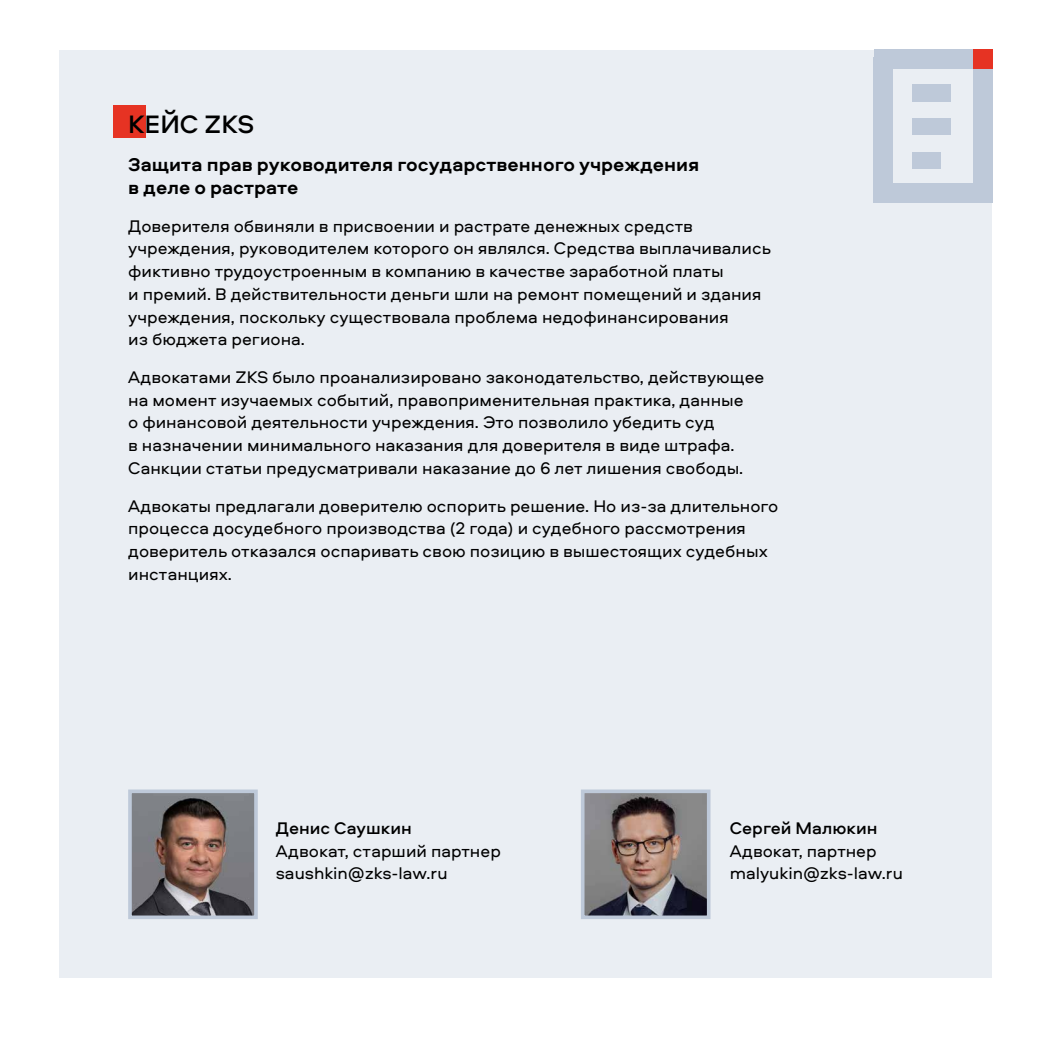
<style>
.page{position:relative;width:1042px;height:1042px;background:#fff}
.page>*{position:absolute;margin:0;border:0;box-sizing:border-box;transform-origin:0 0}
.t1{font:500 26.25px "Aeroport";color:#000}
.t2{font:700 19.25px/22.8px "Aeroport";color:#000}
.t3{font:17.5px/22.8px "Aeroport";color:#000}
.t4{font:500 17.5px "Aeroport";color:#000}
</style>
<div class="page">
<div style="left:60px;top:50px;width:932px;height:927px;background:#eaeef3"></div>
<div style="left:874px;top:50px;width:114px;height:19px;background:#bec9d9"></div>
<div style="left:874px;top:184px;width:114px;height:19px;background:#bec9d9"></div>
<div style="left:874px;top:57px;width:19px;height:146px;background:#bec9d9"></div>
<div style="left:973px;top:57px;width:19px;height:146px;background:#bec9d9"></div>
<div style="left:912px;top:84px;width:38px;height:18px;background:#bec9d9"></div>
<div style="left:912px;top:152px;width:29px;height:17px;background:#bec9d9"></div>
<div style="left:912px;top:118px;width:38px;height:17px;background:#bec9d9"></div>
<div style="left:973px;top:50px;width:19px;height:19px;background:#e63323"></div>
<div style="left:113px;top:106px;width:32px;height:32px;background:#e63323"></div>
<img style="left:133px;top:794px;width:120px;height:120px">
<div style="left:128px;top:789px;width:130px;height:130px;border:4px solid #bec9d9"></div>
<img style="left:586px;top:794px;width:119px;height:120px">
<div style="left:581px;top:789px;width:129px;height:130px;border:4px solid #bec9d9"></div>
<h1 class="t1" style="left:128px;top:106px;width:127px">КЕЙС ZKS</h1>
<p class="t2" style="left:128px;top:152px;width:572px">Защита прав руководителя государственного учреждения в деле о растрате</p>
<p class="t3" style="left:128px;top:213px;width:644px">Доверителя обвиняли в присвоении и растрате денежных средств учреждения, руководителем которого он являлся. Средства выплачивались фиктивно трудоустроенным в компанию в качестве заработной платы<br>и премий. В действительности деньги шли на ремонт помещений и здания учреждения, поскольку существовала проблема недофинансирования<br>из бюджета региона.</p>
<p class="t3" style="left:128px;top:365px;width:638px">Адвокатами ZKS было проанализировано законодательство, действующее на момент изучаемых событий, правоприменительная практика, данные<br>о финансовой деятельности учреждения. Это позволило убедить суд<br>в назначении минимального наказания для доверителя в виде штрафа.<br>Санкции статьи предусматривали наказание до 6 лет лишения свободы.</p>
<p class="t3" style="left:128px;top:493px;width:652px">Адвокаты предлагали доверителю оспорить решение. Но из-за длительного процесса досудебного производства (2 года) и судебного рассмотрения доверитель отказался оспаривать свою позицию в вышестоящих судебных инстанциях.</p>
<p class="t4" style="left:276px;top:815px;width:137px">Денис Саушкин</p>
<p class="t3" style="left:276px;top:838px;width:226px">Адвокат, старший партнер saushkin@zks-law.ru</p>
<p class="t4" style="left:730px;top:815px;width:149px">Сергей Малюкин</p>
<p class="t3" style="left:730px;top:838px;width:175px">Адвокат, партнер malyukin@zks-law.ru</p>
</div>
